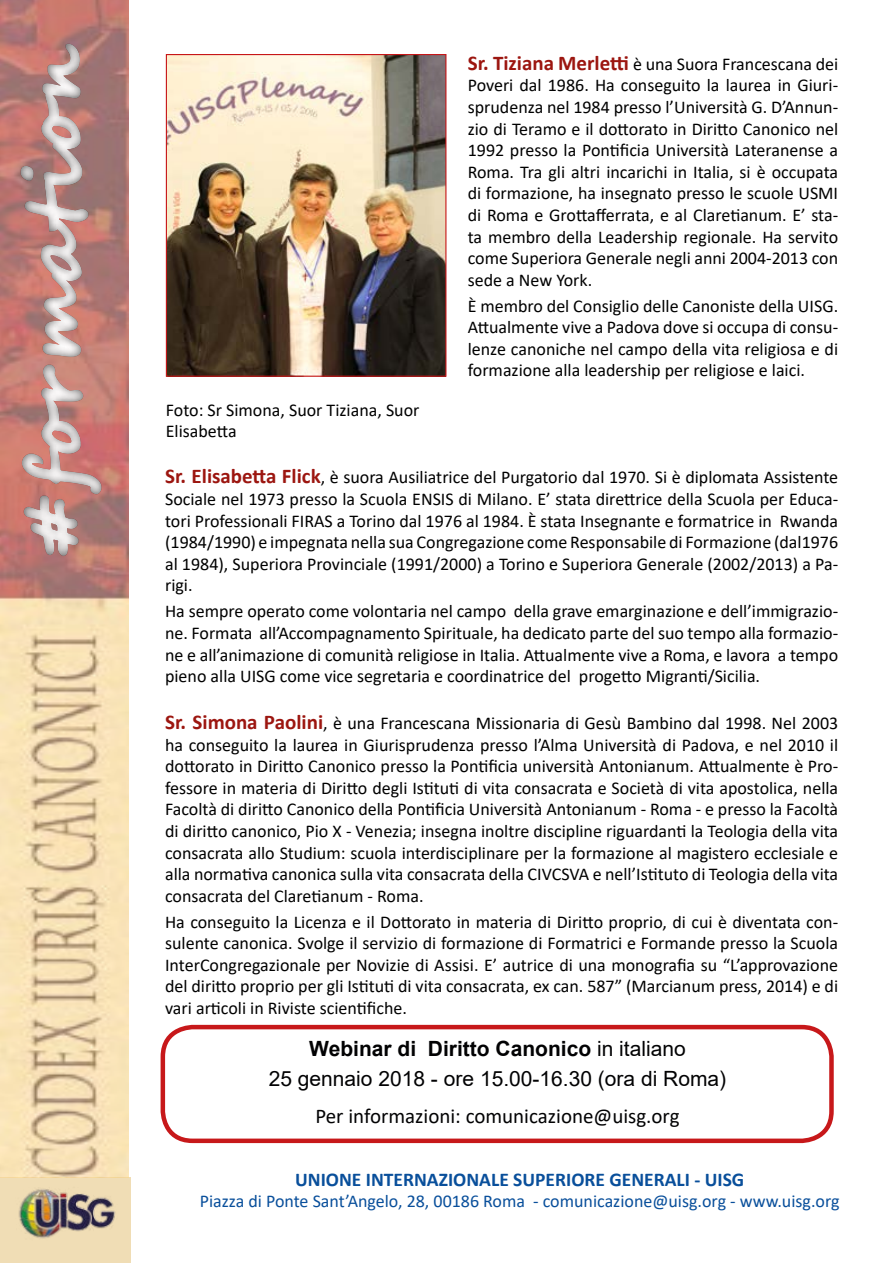
<style>
.page{position:relative;width:893px;height:1263px;background:#fff}
.page>*{position:absolute;margin:0;border:0;box-sizing:border-box;transform-origin:0 0}
.t1{font:700 76.5px "Segoe Script";color:#fffdfd}
.t2{font:21px/29.2px "Arial";color:#020203;text-align:center}
.t3{font:21px "Calibri";color:#020203}
.t4{font:700 19.5px "Calibri";color:#094f9b}
.t5{font:18px/21.6px "Calibri";color:#000;text-align:justify}
.t6{font:18px "Calibri";color:#094f9b}
.s1{font-weight:700;font-size:21px;color:#9c1610}
.s2{font-weight:700}
</style>
<div class="page">
<div style="left:0;top:1178px;width:131px;height:85px;background:#f0ddb5"></div>
<img style="left:0;top:577px;width:128px;height:601px">
<div style="left:0;top:0;width:141px;height:577px;background:#000;opacity:.68"></div>
<div style="left:161px;top:1025px;width:673px;height:118px;border:4px solid #c7181a;border-radius:30px"></div>
<img style="left:18px;top:1189px;width:98px;height:50px">
<img style="left:168px;top:56px;width:276px;height:319px">
<div style="left:166px;top:54px;width:280px;height:323px;border:1px solid #c71618"></div>
<h1 class="t1" style="left:-9px;top:556px;width:512px;rotate:-90deg">#formation</h1>
<p class="t5" style="left:166px;top:398px;width:255px">Foto: Sr Simona, Suor Tiziana, Suor<br>Elisabetta</p>
<p class="t5" style="left:468px;top:53px;width:372px"><span class="s1">Sr. Tiziana Merletti</span> è una Suora Francescana dei Poveri dal 1986. Ha conseguito la laurea in Giuri&shy;sprudenza nel 1984 presso l’Università G. D’Annun&shy;zio di Teramo e il dottorato in Diritto Canonico nel 1992 presso la Pontificia Università Lateranense a Roma. Tra gli altri incarichi in Italia, si è occupata di formazione, ha insegnato presso le scuole USMI di Roma e Grottafferrata, e al Claretianum. E’ sta&shy;ta membro della Leadership regionale. Ha servito come Superiora Generale negli anni 2004-2013 con sede a New York.</p>
<p class="t5" style="left:468px;top:294px;width:372px">È membro del Consiglio delle Canoniste della UISG.<br>Attualmente vive a Padova dove si occupa di consu&shy;lenze canoniche nel campo della vita religiosa e di formazione alla leadership per religiose e laici.</p>
<p class="t5" style="left:165px;top:466px;width:675px"><span class="s1">Sr. Elisabetta Flick</span>, è suora Ausiliatrice del Purgatorio dal 1970. Si è diplomata Assistente Sociale nel 1973 presso la Scuola ENSIS di Milano. E’ stata direttrice della Scuola per Educa&shy;tori Professionali FIRAS a Torino dal 1976 al 1984. È stata Insegnante e formatrice in Rwanda (1984/1990) e impegnata nella sua Congregazione come Responsabile di Formazione (dal1976 al 1984), Superiora Provinciale (1991/2000) a Torino e Superiora Generale (2002/2013) a Pa&shy;rigi.</p>
<p class="t5" style="left:165px;top:600px;width:675px">Ha sempre operato come volontaria nel campo della grave emarginazione e dell’immigrazio&shy;ne. Formata all’Accompagnamento Spirituale, ha dedicato parte del suo tempo alla formazio&shy;ne e all’animazione di comunità religiose in Italia. Attualmente vive a Roma, e lavora a tempo pieno alla UISG come vice segretaria e coordinatrice del progetto Migranti/Sicilia.</p>
<p class="t5" style="left:165px;top:712px;width:675px"><span class="s1">Sr. Simona Paolini</span>, è una Francescana Missionaria di Gesù Bambino dal 1998. Nel 2003 ha conseguito la laurea in Giurisprudenza presso l’Alma Università di Padova, e nel 2010 il dottorato in Diritto Canonico presso la Pontificia università Antonianum. Attualmente è Pro&shy;fessore in materia di Diritto degli Istituti di vita consacrata e Società di vita apostolica, nella Facoltà di diritto Canonico della Pontificia Università Antonianum - Roma - e presso la Facoltà di diritto canonico, Pio X - Venezia; insegna inoltre discipline riguardanti la Teologia della vita consacrata allo Studium: scuola interdisciplinare per la formazione al magistero ecclesiale e alla normativa canonica sulla vita consacrata della CIVCSVA e nell’Istituto di Teologia della vita consacrata del Claretianum - Roma.</p>
<p class="t5" style="left:165px;top:910px;width:675px">Ha conseguito la Licenza e il Dottorato in materia di Diritto proprio, di cui è diventata con&shy;sulente canonica. Svolge il servizio di formazione di Formatrici e Formande presso la Scuola InterCongregazionale per Novizie di Assisi. E’ autrice di una monografia su “L’approvazione del diritto proprio per gli Istituti di vita consacrata, ex can. 587” (Marcianum press, 2014) e di vari articoli in Riviste scientifiche.</p>
<p class="t2" style="left:269px;top:1034px;width:459px"><span class="s2">Webinar di Diritto Canonico</span> in italiano<br>25 gennaio 2018 - ore 15.00-16.30 (ora di Roma)</p>
<p class="t3" style="left:315px;top:1101px;width:366px">Per informazioni: comunicazione@uisg.org</p>
<p class="t4" style="left:295px;top:1166px;width:451px">UNIONE INTERNAZIONALE SUPERIORE GENERALI - UISG</p>
<p class="t6" style="left:200px;top:1189px;width:641px">Piazza di Ponte Sant’Angelo, 28, 00186 Roma - comunicazione@uisg.org - www.uisg.org</p>
</div>
